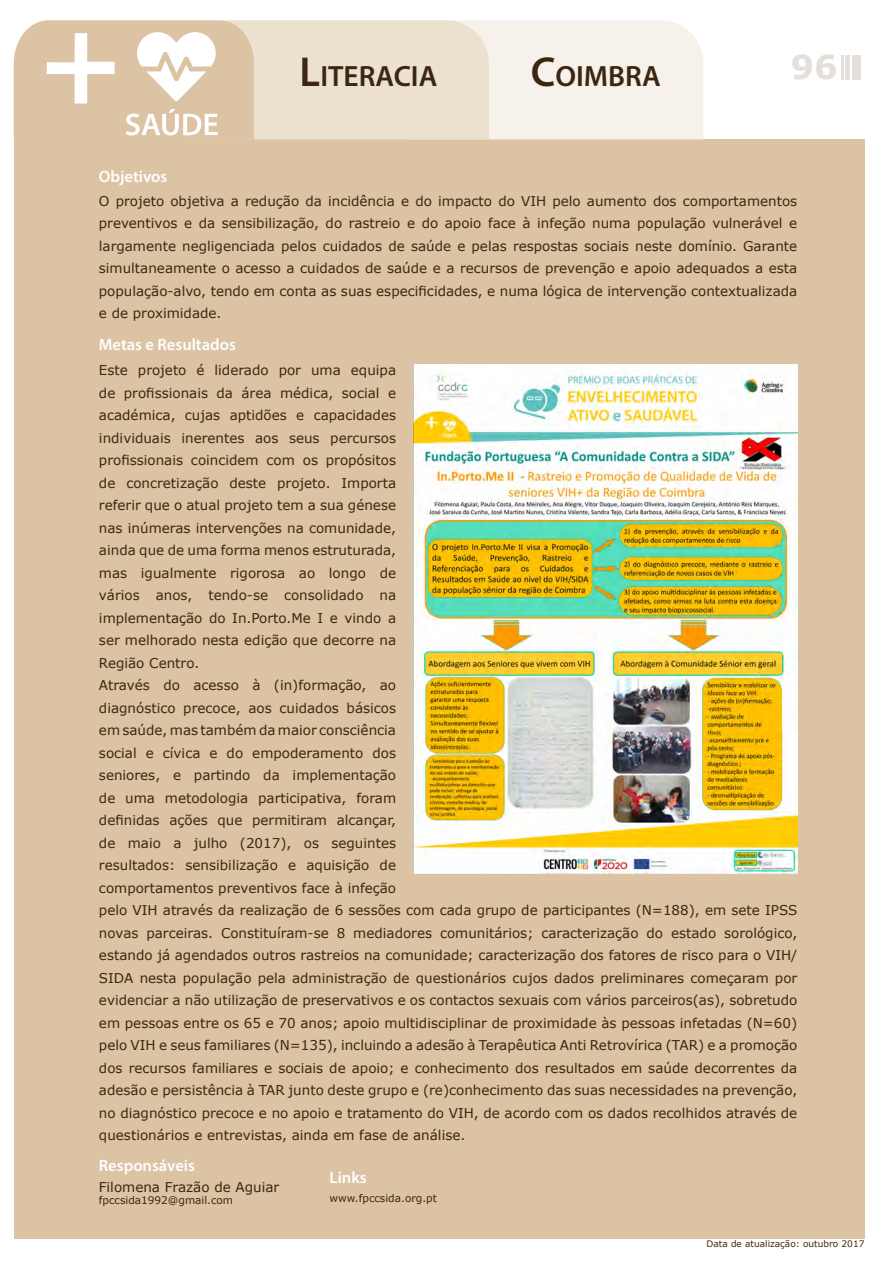
<style>
.page{position:relative;width:893px;height:1263px;background:#fff}
.page>*{position:absolute;margin:0;border:0;box-sizing:border-box;transform-origin:0 0}
.t1{font:700 33px "Verdana";color:#e4dfda}
.t2{font:600 29.4px "Myriad Pro";color:#3b2711}
.t3{font:600 16.5px "Myriad Pro";color:#fff}
.t4{font:13.5px/22.5px "Verdana";color:#3b2711;text-align:justify}
.t5{font:10.5px "Verdana";color:#3b2711}
.t6{font:9px "Verdana";color:#3b2711}
.s1{font-size:42px}
</style>
<div class="page">
<div style="left:852px;top:55px;width:9px;height:24px;background:#e4dfda"></div>
<hr style="left:846px;top:55px;width:4px;height:24px;background:#e4dfda">
<hr style="left:841px;top:55px;width:2px;height:24px;background:#e4dfda">
<div style="left:14px;top:139px;width:850px;height:1100px;background:#dbc3a3"></div>
<svg style="left:13px;top:20px;width:690px;height:120px;background:#ebdfce"></svg>
<img style="left:413px;top:365px;width:384px;height:509px">
<p class="t3" style="left:99px;top:166px;width:70px">Objetivos</p>
<p class="t2" style="left:300px;top:57px;width:139px"><span class="s1">L</span>ITERACIA</p>
<p class="t2" style="left:531px;top:57px;width:132px"><span class="s1">C</span>OIMBRA</p>
<h1 class="t1" style="left:791px;top:44px;width:48px">96</h1>
<p class="t4" style="left:99px;top:190px;width:700px">O projeto objetiva a redução da incidência e do impacto do VIH pelo aumento dos comportamentos preventivos e da sensibilização, do rastreio e do apoio face à infeção numa população vulnerável e largamente negligenciada pelos cuidados de saúde e pelas respostas sociais neste domínio. Garante simultaneamente o acesso a cuidados de saúde e a recursos de prevenção e apoio adequados a esta população-alvo, tendo em conta as suas especificidades, e numa lógica de intervenção contextualizada e de proximidade.</p>
<p class="t3" style="left:99px;top:334px;width:139px">Metas e Resultados</p>
<p class="t4" style="left:99px;top:359px;width:299px">Este projeto é liderado por uma equipa de profissionais da área médica, social e académica, cujas aptidões e capacidades individuais inerentes aos seus percursos profissionais coincidem com os propósitos de concretização deste projeto. Importa referir que o atual projeto tem a sua génese nas inúmeras intervenções na comunidade, ainda que de uma forma menos estruturada, mas igualmente rigorosa ao longo de vários anos, tendo-se consolidado na implementação do In.Porto.Me I e vindo a ser melhorado nesta edição que decorre na Região Centro.</p>
<p class="t4" style="left:99px;top:674px;width:700px;text-align:left">Através do acesso à (in)formação, ao<br>diagnóstico precoce, aos cuidados básicos<br>em saúde, mas também da maior consciência<br>social e cívica e do empoderamento dos<br>seniores, e partindo da implementação<br>de uma metodologia participativa, foram<br>definidas ações que permitiram alcançar,<br>de maio a julho (2017), os seguintes<br>resultados: sensibilização e aquisição de<br>comportamentos preventivos face à infeção<br>pelo VIH através da realização de 6 sessões com cada grupo de participantes (N=188), em sete IPSS novas parceiras. Constituíram-se 8 mediadores comunitários; caracterização do estado sorológico, estando já agendados outros rastreios na comunidade; caracterização dos fatores de risco para o VIH/ SIDA nesta população pela administração de questionários cujos dados preliminares começaram por evidenciar a não utilização de preservativos e os contactos sexuais com vários parceiros(as), sobretudo em pessoas entre os 65 e 70 anos; apoio multidisciplinar de proximidade às pessoas infetadas (N=60) pelo VIH e seus familiares (N=135), incluindo a adesão à Terapêutica Anti Retrovírica (TAR) e a promoção dos recursos familiares e sociais de apoio; e conhecimento dos resultados em saúde decorrentes da adesão e persistência à TAR junto deste grupo e (re)conhecimento das suas necessidades na prevenção, no diagnóstico precoce e no apoio e tratamento do VIH, de acordo com os dados recolhidos através de questionários e entrevistas, ainda em fase de análise.</p>
<p class="t3" style="left:99px;top:1155px;width:98px">Responsáveis</p>
<p class="t3" style="left:330px;top:1167px;width:39px">Links</p>
<p class="t4" style="left:99px;top:1176px;width:182px">Filomena Frazão de Aguiar</p>
<p class="t5" style="left:99px;top:1193px;width:136px">fpccsida1992@gmail.com</p>
<p class="t5" style="left:330px;top:1191px;width:109px">www.fpccsida.org.pt</p>
<p class="t6" style="left:706px;top:1238px;width:159px">Data de atualização: outubro 2017</p>
</div>
